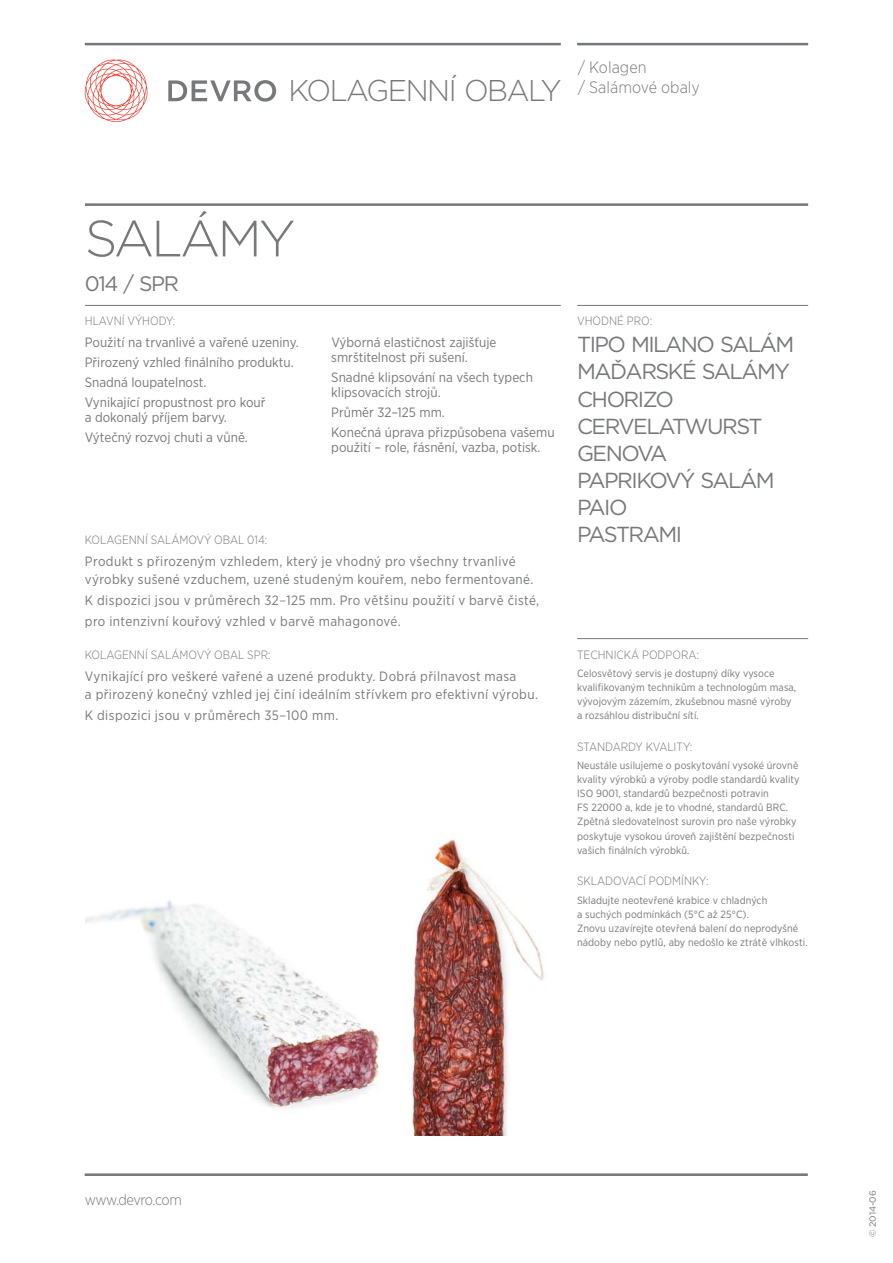
<style>
.page{position:relative;width:893px;height:1263px;background:#fff}
.page>*{position:absolute;margin:0;border:0;box-sizing:border-box;transform-origin:0 0}
.t1{font:300 51px "Gotham";letter-spacing:-.055em;color:#77787b}
.t2{font:300 30px "Gotham";letter-spacing:-.05em;color:#77787b}
.t3{font:300 21.75px/27.2px "Gotham";letter-spacing:-.07em;color:#77787b}
.t4{font:300 21px "Gotham";letter-spacing:-.065em;color:#77787b}
.t5{font:300 16.5px/19.8px "Gotham Narrow";letter-spacing:.005em;color:#77787b}
.t6{font:300 15px "Gotham Narrow";letter-spacing:-.04em;color:#77787b}
.t7{font:300 13.5px/18.5px "Gotham Narrow";letter-spacing:.03em;color:#77787b}
.t8{font:300 13.5px/20px "Gotham Narrow";letter-spacing:.01em;color:#77787b}
.t9{font:13.5px "Lucida Sans Unicode";color:#77787b}
.t10{font:300 12px "Gotham Narrow";color:#77787b}
.t11{font:300 10.5px/14.1px "Gotham Narrow";letter-spacing:.01em;color:#77787b}
.t12{font:300 9px "Gotham";color:#77787b}
</style>
<div class="page">
<img style="left:85px;top:838px;width:459px;height:298px">
<hr style="left:85px;top:203px;width:723px;height:3px;background:#77787b">
<hr style="left:85px;top:305px;width:476px;height:1px;background:#77787b">
<hr style="left:577px;top:305px;width:231px;height:1px;background:#77787b">
<svg style="left:84px;top:60px;width:64px;height:62px"></svg>
<svg style="left:168px;top:80px;width:108px;height:22px"></svg>
<hr style="left:85px;top:43px;width:476px;height:2px;background:#77787b">
<hr style="left:577px;top:43px;width:231px;height:2px;background:#77787b">
<hr style="left:85px;top:1173px;width:723px;height:3px;background:#77787b">
<hr style="left:577px;top:638px;width:231px;height:1px;background:#77787b">
<h2 class="t2" style="left:289px;top:73px;width:275px">KOLAGENNÍ OBALY</h2>
<h3 class="t5" style="left:578px;top:58px;width:123px">/ Kolagen<br>/ Salámové obaly</h3>
<h1 class="t1" style="left:85px;top:209px;width:212px">SALÁMY</h1>
<h3 class="t4" style="left:85px;top:276px;width:96px">014 / SPR</h3>
<p class="t10" style="left:85px;top:317px;width:92px">HLAVNÍ VÝHODY:</p>
<p class="t8" style="left:85px;top:334px;width:215px">Použití na trvanlivé a vařené uzeniny.</p>
<p class="t8" style="left:331px;top:336px;width:167px;line-height:15px">Výborná elastičnost zajišťuje smrštitelnost při sušení.</p>
<p class="t8" style="left:331px;top:371px;width:203px;line-height:15px">Snadné klipsování na všech typech klipsovacích strojů.</p>
<p class="t8" style="left:331px;top:403px;width:225px">Průměr 32–125 mm.<br>Konečná úprava přizpůsobena vašemu</p>
<p class="t8" style="left:331px;top:438px;width:211px">použití – role, řásnění, vazba, potisk.</p>
<p class="t8" style="left:85px;top:354px;width:211px">Přirozený vzhled finálního produktu.<br>Snadná loupatelnost.<br>Vynikající propustnost pro kouř</p>
<p class="t8" style="left:85px;top:408px;width:165px">a dokonalý příjem barvy.<br>Výtečný rozvoj chuti a vůně.</p>
<p class="t10" style="left:85px;top:535px;width:184px">KOLAGENNÍ SALÁMOVÝ OBAL 014:</p>
<p class="t7" style="left:85px;top:553px;width:450px">Produkt s přirozeným vzhledem, který je vhodný pro všechny trvanlivé výrobky sušené vzduchem, uzené studeným kouřem, nebo fermentované.</p>
<p class="t7" style="left:85px;top:590px;width:456px;line-height:21.5px">K dispozici jsou v průměrech 32 125 mm. Pro většinu použití v barvě čisté, pro intenzivní kouřový vzhled v barvě mahagonové.</p>
<p class="t9" style="left:279px;top:592px;width:8px">–</p>
<p class="t10" style="left:85px;top:650px;width:187px">KOLAGENNÍ SALÁMOVÝ OBAL SPR:</p>
<p class="t7" style="left:85px;top:667px;width:454px">Vynikající pro veškeré vařené a uzené produkty. Dobrá přilnavost masa<br>a přirozený konečný vzhled jej činí ideálním střívkem pro efektivní výrobu.</p>
<p class="t7" style="left:85px;top:706px;width:255px">K dispozici jsou v průměrech 35 100 mm.</p>
<p class="t9" style="left:279px;top:707px;width:8px">–</p>
<p class="t10" style="left:577px;top:317px;width:77px">VHODNÉ PRO:</p>
<h3 class="t3" style="left:577px;top:333px;width:219px">TIPO MILANO SALÁM<br>MAĎARSKÉ SALÁMY<br>CHORIZO<br>CERVELATWURST<br>GENOVA<br>PAPRIKOVÝ SALÁM<br>PAIO<br>PASTRAMI</h3>
<p class="t10" style="left:577px;top:650px;width:123px">TECHNICKÁ PODPORA:</p>
<p class="t11" style="left:577px;top:667px;width:221px">Celosvětový servis je dostupný díky vysoce kvalifikovaným technikům a technologům masa, vývojovým zázemím, zkušebnou masné výroby a rozsáhlou distribuční sítí.</p>
<p class="t10" style="left:577px;top:742px;width:117px">STANDARDY KVALITY:</p>
<p class="t11" style="left:577px;top:759px;width:224px">Neustále usilujeme o poskytování vysoké úrovně kvality výrobků a výroby podle standardů kvality ISO 9001, standardů bezpečnosti potravin<br>FS 22000 a, kde je to vhodné, standardů BRC.<br>Zpětná sledovatelnost surovin pro naše výrobky poskytuje vysokou úroveň zajištění bezpečnosti vašich finálních výrobků.</p>
<p class="t10" style="left:577px;top:877px;width:133px">SKLADOVACÍ PODMÍNKY:</p>
<p class="t11" style="left:577px;top:894px;width:232px">Skladujte neotevřené krabice v chladných<br>a suchých podmínkách (5°C až 25°C).<br>Znovu uzavírejte otevřená balení do neprodyšné nádoby nebo pytlů, aby nedošlo ke ztrátě vlhkosti.</p>
<h3 class="t6" style="left:85px;top:1194px;width:99px">www.devro.com</h3>
<p class="t12" style="left:869px;top:1237px;width:49px;rotate:-90deg">© 2014-06</p>
</div>
